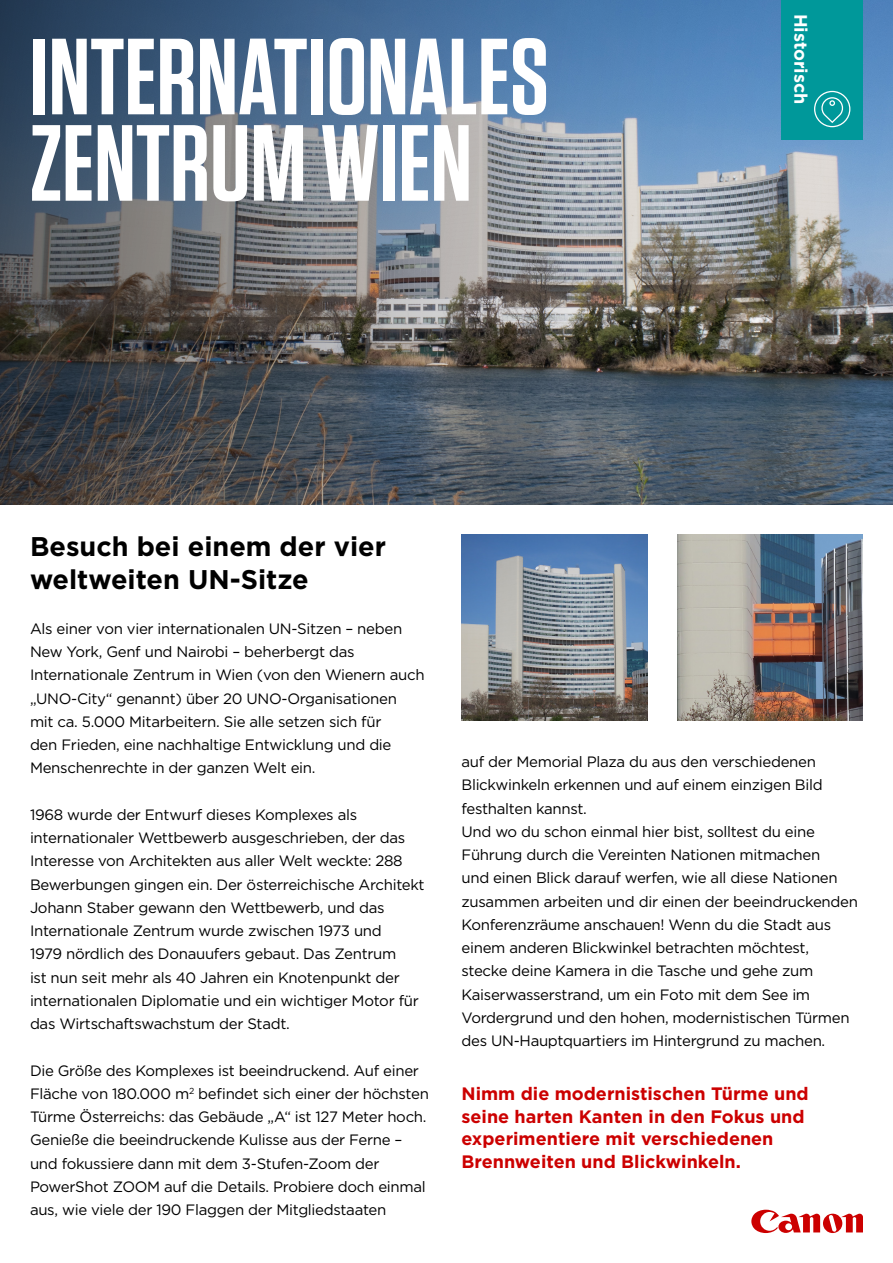
<style>
.page{position:relative;width:893px;height:1263px;background:#fff}
.page>*{position:absolute;margin:0;border:0;box-sizing:border-box;transform-origin:0 0}
.t1{font:600 108px/86.4px "Tungsten";color:#fff}
.Body_copy{font:700 27px/33px "Gotham";color:#000}
.Body_copy-2{font:700 18px/22.5px "Gotham";color:#c00}
.Body_copy-3{font:700 18px "Gotham";color:#fff}
.Body_copy-4{font:15px/23.2px "Gotham";letter-spacing:-.02em;color:#000}
</style>
<div class="page">
<svg style="left:751px;top:1210px;width:112px;height:23px"></svg>
<img style="left:0;top:0;width:893px;height:504px">
<img style="left:677px;top:534px;width:186px;height:186px">
<img style="left:461px;top:534px;width:186px;height:186px">
<div style="left:782px;top:0;width:81px;height:140px;background:#00989a"></div>
<svg style="left:814px;top:91px;width:36px;height:36px"></svg>
<p class="t1" style="left:30px;top:36px;width:520px">INTERNATIONALES<br>ZENTRUM WIEN</p>
<p class="Body_copy" style="left:30px;top:530px;width:357px">Besuch bei einem der vier weltweiten UN-Sitze</p>
<p class="Body_copy-3" style="left:813px;top:14px;width:92px;rotate:90deg">Historisch</p>
<p class="Body_copy-4" style="left:30px;top:617px;width:396px">Als einer von vier internationalen UN-Sitzen – neben New York, Genf und Nairobi – beherbergt das Internationale Zentrum in Wien (von den Wienern auch „UNO-City“ genannt) über 20 UNO-Organisationen<br>mit ca. 5.000 Mitarbeitern. Sie alle setzen sich für<br>den Frieden, eine nachhaltige Entwicklung und die Menschenrechte in der ganzen Welt ein.</p>
<p class="Body_copy-4" style="left:30px;top:803px;width:396px">1968 wurde der Entwurf dieses Komplexes als internationaler Wettbewerb ausgeschrieben, der das Interesse von Architekten aus aller Welt weckte: 288<br>Bewerbungen gingen ein. Der österreichische Architekt Johann Staber gewann den Wettbewerb, und das Internationale Zentrum wurde zwischen 1973 und<br>1979 nördlich des Donauufers gebaut. Das Zentrum<br>ist nun seit mehr als 40 Jahren ein Knotenpunkt der internationalen Diplomatie und ein wichtiger Motor für das Wirtschaftswachstum der Stadt.</p>
<p class="Body_copy-4" style="left:30px;top:1058px;width:400px">Die Größe des Komplexes ist beeindruckend. Auf einer Fläche von 180.000 m<sup>2</sup> befindet sich einer der höchsten Türme Österreichs: das Gebäude „A“ ist 127 Meter hoch.<br>Genieße die beeindruckende Kulisse aus der Ferne – und fokussiere dann mit dem 3-Stufen-Zoom der PowerShot ZOOM auf die Details. Probiere doch einmal aus, wie viele der 190 Flaggen der Mitgliedstaaten</p>
<p class="Body_copy-4" style="left:461px;top:750px;width:363px">auf der Memorial Plaza du aus den verschiedenen<br>Blickwinkeln erkennen und auf einem einzigen Bild festhalten kannst.</p>
<p class="Body_copy-4" style="left:461px;top:819px;width:398px">Und wo du schon einmal hier bist, solltest du eine Führung durch die Vereinten Nationen mitmachen<br>und einen Blick darauf werfen, wie all diese Nationen zusammen arbeiten und dir einen der beeindruckenden Konferenzräume anschauen! Wenn du die Stadt aus einem anderen Blickwinkel betrachten möchtest, stecke deine Kamera in die Tasche und gehe zum Kaiserwasserstrand, um ein Foto mit dem See im Vordergrund und den hohen, modernistischen Türmen des UN-Hauptquartiers im Hintergrund zu machen.</p>
<p class="Body_copy-2" style="left:461px;top:1082px;width:349px">Nimm die modernistischen Türme und seine harten Kanten in den Fokus und experimentiere mit verschiedenen Brennweiten und Blickwinkeln.</p>
</div>
